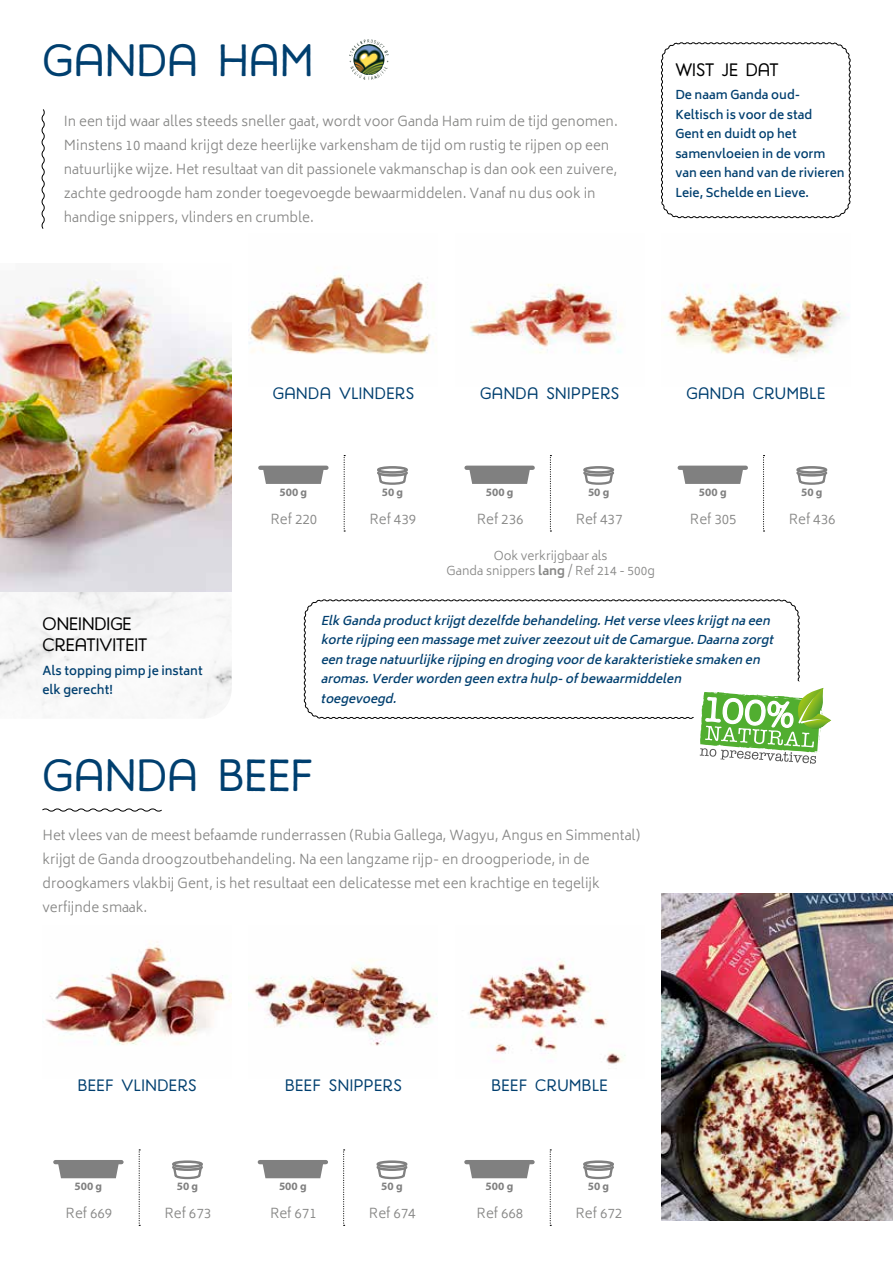
<style>
.page{position:relative;width:893px;height:1263px;background:#fff}
.page>*{position:absolute;margin:0;border:0;box-sizing:border-box;transform-origin:0 0}
.t1{font:45px "Harman Retro";letter-spacing:.01em;color:#003f6f}
.t2{font:18px/21.6px "Harman Retro";color:#000}
.t3{font:16.5px "Harman Retro";letter-spacing:.03em;color:#003f6f}
.t4{font:300 13.5px/24px "Biryani";color:#878786}
.t5{font:italic 600 12px/19.5px "Biryani";color:#003f6f}
.t6{font:600 12px/19.5px "Biryani";color:#003f6f}
.t7{font:300 12px/14.4px "Biryani";color:#878786;text-align:center}
.t8{font:700 11.25px "Myriad Pro";color:#000}
.s1{font-weight:700}
</style>
<div class="page">
<img style="left:249px;top:275px;width:184px;height:79px">
<img style="left:661px;top:284px;width:189px;height:73px">
<img style="left:470px;top:284px;width:152px;height:69px">
<div style="left:377px;top:466px;width:31px;height:8px;border:3px solid #000;border-radius:50%"></div>
<svg style="left:377px;top:470px;width:31px;height:15px"></svg>
<div style="left:172px;top:1160px;width:31px;height:8px;border:3px solid #000;border-radius:50%"></div>
<svg style="left:172px;top:1164px;width:31px;height:16px"></svg>
<div style="left:583px;top:466px;width:31px;height:8px;border:3px solid #000;border-radius:50%"></div>
<svg style="left:583px;top:470px;width:31px;height:15px"></svg>
<div style="left:376px;top:1160px;width:31px;height:8px;border:3px solid #000;border-radius:50%"></div>
<svg style="left:376px;top:1164px;width:32px;height:16px"></svg>
<div style="left:796px;top:466px;width:31px;height:8px;border:3px solid #000;border-radius:50%"></div>
<svg style="left:796px;top:470px;width:32px;height:15px"></svg>
<div style="left:583px;top:1160px;width:31px;height:8px;border:3px solid #000;border-radius:50%"></div>
<svg style="left:583px;top:1164px;width:31px;height:16px"></svg>
<svg style="left:263px;top:470px;width:61px;height:14px"></svg>
<hr style="left:260px;top:466px;width:66px;height:4px;background:#808080">
<svg style="left:58px;top:1164px;width:61px;height:14px"></svg>
<hr style="left:55px;top:1160px;width:66px;height:4px;background:#808080">
<svg style="left:469px;top:470px;width:61px;height:14px"></svg>
<hr style="left:467px;top:466px;width:66px;height:4px;background:#808080">
<svg style="left:262px;top:1164px;width:61px;height:14px"></svg>
<hr style="left:260px;top:1160px;width:66px;height:4px;background:#808080">
<svg style="left:682px;top:470px;width:61px;height:14px"></svg>
<hr style="left:680px;top:466px;width:66px;height:4px;background:#808080">
<svg style="left:469px;top:1164px;width:61px;height:14px"></svg>
<hr style="left:466px;top:1160px;width:67px;height:4px;background:#808080">
<svg style="left:344px;top:455px;width:1px;height:76px"></svg>
<svg style="left:139px;top:1149px;width:1px;height:77px"></svg>
<svg style="left:550px;top:455px;width:1px;height:76px"></svg>
<svg style="left:343px;top:1149px;width:2px;height:77px"></svg>
<svg style="left:763px;top:455px;width:1px;height:76px"></svg>
<svg style="left:550px;top:1149px;width:1px;height:77px"></svg>
<img style="left:253px;top:959px;width:184px;height:87px">
<img style="left:45px;top:941px;width:187px;height:104px">
<img style="left:469px;top:960px;width:157px;height:104px">
<img style="left:0;top:591px;width:232px;height:127px">
<img style="left:661px;top:893px;width:232px;height:327px">
<svg style="left:42px;top:808px;width:120px;height:4px"></svg>
<svg style="left:303px;top:599px;width:497px;height:120px"></svg>
<svg style="left:691px;top:674px;width:141px;height:90px"></svg>
<svg style="left:41px;top:109px;width:4px;height:120px"></svg>
<svg style="left:661px;top:42px;width:190px;height:176px"></svg>
<img style="left:0;top:278px;width:232px;height:313px">
<img style="left:353px;top:39px;width:30px;height:36px">
<h1 class="t1" style="left:43px;top:35px;width:272px">GANDA HAM</h1>
<p class="t4" style="left:64px;top:109px;width:556px">In een tijd waar alles steeds sneller gaat, wordt voor Ganda Ham ruim de tijd genomen.<br>Minstens 10 maand krijgt deze heerlijke varkensham de tijd om rustig te rijpen op een natuurlijke wijze. Het resultaat van dit passionele vakmanschap is dan ook een zuivere, zachte gedroogde ham zonder toegevoegde bewaarmiddelen. Vanaf nu dus ook in handige snippers, vlinders en crumble.</p>
<h2 class="t2" style="left:675px;top:59px;width:105px">WIST JE DAT</h2>
<p class="t6" style="left:675px;top:85px;width:171px">De naam Ganda oud-<br>Keltisch is voor de stad<br>Gent en duidt op het samenvloeien in de vorm van een hand van de rivieren<br>Leie, Schelde en Lieve.</p>
<p class="t3" style="left:273px;top:384px;width:143px">GANDA VLINDERS</p>
<p class="t3" style="left:480px;top:384px;width:141px">GANDA SNIPPERS</p>
<p class="t3" style="left:686px;top:384px;width:140px">GANDA CRUMBLE</p>
<h2 class="t2" style="left:43px;top:613px;width:106px">ONEINDIGE<br>CREATIVITEIT</h2>
<p class="t6" style="left:43px;top:661px;width:162px">Als topping pimp je instant elk gerecht!</p>
<p class="t8" style="left:280px;top:485px;width:29px">500 g</p>
<p class="t8" style="left:382px;top:485px;width:23px">50 g</p>
<p class="t8" style="left:486px;top:485px;width:29px">500 g</p>
<p class="t8" style="left:699px;top:485px;width:29px">500 g</p>
<p class="t8" style="left:588px;top:485px;width:23px">50 g</p>
<p class="t8" style="left:801px;top:485px;width:23px">50 g</p>
<p class="t4" style="left:271px;top:507px;width:48px">Ref 220</p>
<p class="t4" style="left:369px;top:507px;width:48px">Ref 439</p>
<p class="t4" style="left:477px;top:507px;width:48px">Ref 236</p>
<p class="t7" style="left:447px;top:549px;width:210px">Ook verkrijgbaar als<br>Ganda snippers <span class="s1">lang</span> / Ref 214 - 500g</p>
<p class="t4" style="left:576px;top:507px;width:48px">Ref 437</p>
<p class="t4" style="left:690px;top:507px;width:48px">Ref 305</p>
<p class="t4" style="left:789px;top:507px;width:48px">Ref 436</p>
<p class="t5" style="left:321px;top:611px;width:459px">ElkGandaproductkrijgtdezelfdebehandeling.Hetversevleeskrijgtnaeen korterijpingeenmassagemetzuiverzeezoutuitdeCamargue.Daarnazorgt eentragenatuurlijkerijpingendrogingvoordekarakteristiekesmakenen aromas.Verderwordengeenextrahulp-ofbewaarmiddelen<br>toegevoegd.</p>
<h1 class="t1" style="left:43px;top:750px;width:272px">GANDA BEEF</h1>
<p class="t4" style="left:43px;top:823px;width:599px">Het vlees van de meest befaamde runderrassen (Rubia Gallega, Wagyu, Angus en Simmental) krijgt de Ganda droogzoutbehandeling. Na een langzame rijp- en droogperiode, in de droogkamers vlakbij Gent, is het resultaat een delicatesse met een krachtige en tegelijk verfijnde smaak.</p>
<p class="t3" style="left:78px;top:1076px;width:120px">BEEF VLINDERS</p>
<p class="t3" style="left:285px;top:1076px;width:118px">BEEF SNIPPERS</p>
<p class="t3" style="left:491px;top:1076px;width:118px">BEEF CRUMBLE</p>
<p class="t8" style="left:75px;top:1179px;width:29px">500 g</p>
<p class="t4" style="left:66px;top:1202px;width:48px">Ref 669</p>
<p class="t8" style="left:177px;top:1179px;width:23px">50 g</p>
<p class="t8" style="left:246px;top:1179px;width:62px">500 g 500 g</p>
<p class="t4" style="left:164px;top:1202px;width:48px">Ref 673</p>
<p class="t4" style="left:270px;top:1202px;width:48px">Ref 671</p>
<p class="t8" style="left:381px;top:1179px;width:23px">50 g</p>
<p class="t4" style="left:369px;top:1202px;width:48px">Ref 674</p>
<p class="t8" style="left:486px;top:1179px;width:29px">500 g</p>
<p class="t4" style="left:477px;top:1202px;width:48px">Ref 668</p>
<p class="t8" style="left:588px;top:1179px;width:23px">50 g</p>
<p class="t4" style="left:575px;top:1202px;width:48px">Ref 672</p>
</div>
